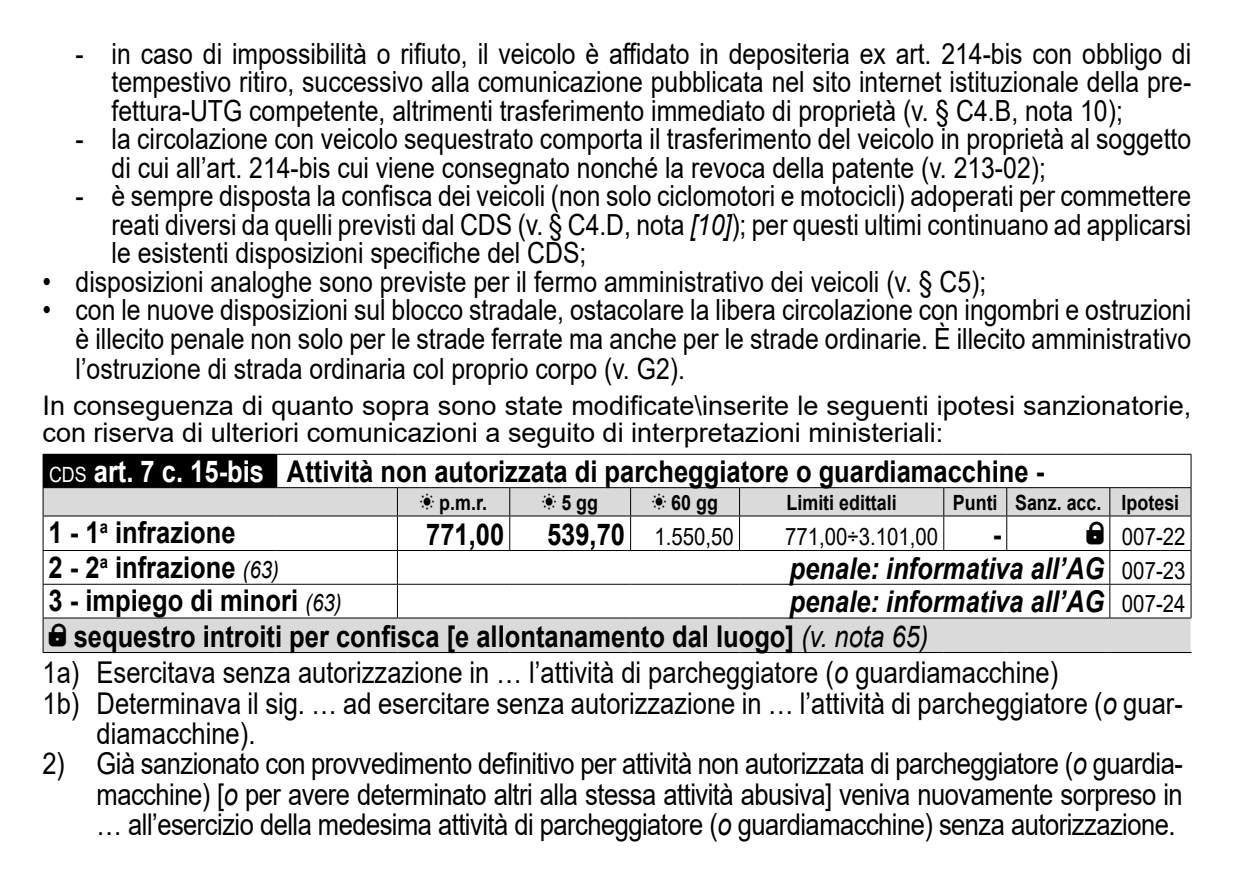
<style>
.page{position:relative;width:1234px;height:893px;background:#fff}
.page>*{position:absolute;margin:0;border:0;box-sizing:border-box;transform-origin:0 0}
.t1{font:30px/30.3px "Arial";color:#000;scale:.85 1}
.t2{font:700 30px "Arial";color:#000;scale:.85 1}
.t3{font:italic 700 30px "Arial";color:#000;scale:.85 1}
.t4{font:29.1px/28.5px "Arial";color:#000;text-align:justify;scale:.85 1}
.t5{font:27px/27px "Arial";color:#000}
.t6{font:24px "Arial";color:#000;scale:.85 1}
.t7{font:700 21px "Arial";color:#000;scale:.85 1}
.s1{font-style:italic}
.s2{font-weight:400;font-size:21px;color:#fff}
.s3{color:#fff}
.s4{font-family:"iconic fill";font-weight:400}
.s5{font-weight:700;font-size:30px}
.s6{font-weight:400;font-style:italic;font-size:24px}
.s7{font-weight:400;font-style:normal;font-size:24px}
.s8{font-weight:400;font-style:italic}
</style>
<div class="page">
<div style="left:43px;top:454px;width:234px;height:34px;background:#000"></div>
<svg style="left:44px;top:488px;width:1146px;height:164px;fill:#dadada"></svg>
<svg style="left:398px;top:516px;width:711px;height:101px"></svg>
<svg style="left:397px;top:488px;width:1px;height:27px"></svg>
<svg style="left:943px;top:488px;width:1px;height:27px"></svg>
<svg style="left:509px;top:488px;width:1px;height:27px"></svg>
<svg style="left:1006px;top:488px;width:1px;height:27px"></svg>
<svg style="left:43px;top:488px;width:1px;height:27px"></svg>
<svg style="left:630px;top:488px;width:1px;height:27px"></svg>
<hr style="left:738px;top:488px;width:2px;height:28px;background:#000">
<svg style="left:1109px;top:488px;width:1px;height:27px"></svg>
<svg style="left:1190px;top:488px;width:1px;height:27px"></svg>
<hr style="left:43px;top:515px;width:234px;height:1px;background:#000">
<hr style="left:43px;top:516px;width:1px;height:34px;background:#000">
<hr style="left:277px;top:515px;width:120px;height:1px;background:#000">
<hr style="left:397px;top:515px;width:112px;height:1px;background:#000">
<hr style="left:397px;top:516px;width:1px;height:34px;background:#000">
<hr style="left:509px;top:515px;width:121px;height:1px;background:#000">
<hr style="left:509px;top:516px;width:1px;height:34px;background:#000">
<hr style="left:630px;top:515px;width:109px;height:1px;background:#000">
<hr style="left:630px;top:516px;width:1px;height:34px;background:#000">
<hr style="left:739px;top:515px;width:204px;height:1px;background:#000">
<hr style="left:738px;top:516px;width:2px;height:34px;background:#000">
<hr style="left:943px;top:515px;width:63px;height:1px;background:#000">
<hr style="left:943px;top:516px;width:1px;height:34px;background:#000">
<hr style="left:1006px;top:515px;width:103px;height:1px;background:#000">
<hr style="left:1006px;top:516px;width:1px;height:34px;background:#000">
<hr style="left:1109px;top:515px;width:82px;height:1px;background:#000">
<hr style="left:1109px;top:516px;width:1px;height:34px;background:#000">
<hr style="left:1190px;top:516px;width:1px;height:34px;background:#000">
<hr style="left:43px;top:550px;width:234px;height:1px;background:#000">
<hr style="left:43px;top:551px;width:1px;height:33px;background:#000">
<hr style="left:277px;top:550px;width:120px;height:1px;background:#000">
<hr style="left:397px;top:550px;width:112px;height:1px;background:#000">
<hr style="left:397px;top:551px;width:1px;height:33px;background:#000">
<hr style="left:509px;top:550px;width:121px;height:1px;background:#000">
<hr style="left:630px;top:550px;width:109px;height:1px;background:#000">
<hr style="left:739px;top:550px;width:204px;height:1px;background:#000">
<hr style="left:943px;top:550px;width:63px;height:1px;background:#000">
<hr style="left:1006px;top:550px;width:103px;height:1px;background:#000">
<hr style="left:1109px;top:550px;width:82px;height:1px;background:#000">
<hr style="left:1109px;top:551px;width:1px;height:33px;background:#000">
<hr style="left:1190px;top:551px;width:1px;height:33px;background:#000">
<hr style="left:43px;top:585px;width:1px;height:33px;background:#000">
<hr style="left:397px;top:584px;width:112px;height:1px;background:#000">
<hr style="left:397px;top:585px;width:1px;height:33px;background:#000">
<hr style="left:509px;top:584px;width:121px;height:1px;background:#000">
<hr style="left:630px;top:584px;width:109px;height:1px;background:#000">
<hr style="left:739px;top:584px;width:204px;height:1px;background:#000">
<hr style="left:943px;top:584px;width:63px;height:1px;background:#000">
<hr style="left:1006px;top:584px;width:103px;height:1px;background:#000">
<hr style="left:1109px;top:584px;width:82px;height:1px;background:#000">
<hr style="left:1109px;top:585px;width:1px;height:33px;background:#000">
<hr style="left:1190px;top:585px;width:1px;height:33px;background:#000">
<hr style="left:277px;top:454px;width:120px;height:1px;background:#000">
<hr style="left:397px;top:454px;width:112px;height:1px;background:#000">
<hr style="left:509px;top:454px;width:121px;height:1px;background:#000">
<hr style="left:630px;top:454px;width:109px;height:1px;background:#000">
<hr style="left:739px;top:454px;width:204px;height:1px;background:#000">
<hr style="left:943px;top:454px;width:63px;height:1px;background:#000">
<hr style="left:1006px;top:454px;width:103px;height:1px;background:#000">
<hr style="left:1109px;top:454px;width:82px;height:1px;background:#000">
<hr style="left:1190px;top:455px;width:1px;height:32px;background:#000">
<hr style="left:277px;top:487px;width:120px;height:1px;background:#000">
<hr style="left:397px;top:487px;width:112px;height:1px;background:#000">
<hr style="left:509px;top:487px;width:121px;height:1px;background:#000">
<hr style="left:630px;top:487px;width:109px;height:1px;background:#000">
<hr style="left:739px;top:487px;width:204px;height:1px;background:#000">
<hr style="left:943px;top:487px;width:63px;height:1px;background:#000">
<hr style="left:1006px;top:487px;width:103px;height:1px;background:#000">
<hr style="left:1109px;top:487px;width:82px;height:1px;background:#000">
<hr style="left:43px;top:618px;width:1px;height:34px;background:#000">
<hr style="left:43px;top:584px;width:234px;height:1px;background:#000">
<hr style="left:277px;top:584px;width:120px;height:1px;background:#000">
<hr style="left:43px;top:617px;width:234px;height:1px;background:#000">
<hr style="left:277px;top:617px;width:120px;height:1px;background:#000">
<hr style="left:397px;top:617px;width:112px;height:1px;background:#000">
<hr style="left:509px;top:617px;width:121px;height:1px;background:#000">
<hr style="left:630px;top:617px;width:109px;height:1px;background:#000">
<hr style="left:739px;top:617px;width:204px;height:1px;background:#000">
<hr style="left:943px;top:617px;width:63px;height:1px;background:#000">
<hr style="left:1006px;top:617px;width:103px;height:1px;background:#000">
<hr style="left:1109px;top:617px;width:82px;height:1px;background:#000">
<hr style="left:43px;top:652px;width:234px;height:1px;background:#000">
<hr style="left:277px;top:652px;width:120px;height:1px;background:#000">
<hr style="left:397px;top:652px;width:112px;height:1px;background:#000">
<hr style="left:509px;top:652px;width:121px;height:1px;background:#000">
<hr style="left:630px;top:652px;width:109px;height:1px;background:#000">
<hr style="left:739px;top:652px;width:204px;height:1px;background:#000">
<hr style="left:943px;top:652px;width:63px;height:1px;background:#000">
<hr style="left:1006px;top:652px;width:103px;height:1px;background:#000">
<hr style="left:1109px;top:652px;width:82px;height:1px;background:#000">
<svg style="left:1086px;top:521px;width:17px;height:23px"></svg>
<svg style="left:49px;top:623px;width:17px;height:23px"></svg>
<p class="t4" style="left:112px;top:39px;width:1271px;text-indent:-36px">- in caso di impossibilità o rifiuto, il veicolo è affidato in depositeria ex art. 214-bis con obbligo di tempestivo ritiro, successivo alla comunicazione pubblicata nel sito internet istituzionale della pre&shy;fettura-UTG competente, altrimenti trasferimento immediato di proprietà (v. § C4.B, nota 10);</p>
<p class="t4" style="left:112px;top:125px;width:1271px;text-indent:-36px">- la circolazione con veicolo sequestrato comporta il trasferimento del veicolo in proprietà al soggetto di cui all’art. 214-bis cui viene consegnato nonché la revoca della patente (v. 213-02);</p>
<p class="t4" style="left:112px;top:182px;width:1271px;text-indent:-36px">- è sempre disposta la confisca dei veicoli (non solo ciclomotori e motocicli) adoperati per commettere reati diversi da quelli previsti dal CDS (v. § C4.D, nota <span class="s1">[10]</span>); per questi ultimi continuano ad applicarsi le esistenti disposizioni specifiche del CDS;</p>
<p class="t4" style="left:43px;top:267px;width:1111px">• disposizioni analoghe sono previste per il fermo amministrativo dei veicoli (v. § C5);</p>
<p class="t4" style="left:76px;top:295px;width:1313px;text-indent:-33px">• con le nuove disposizioni sul blocco stradale, ostacolare la libera circolazione con ingombri e ostruzioni è illecito penale non solo per le strade ferrate ma anche per le strade ordinarie. È illecito amministrativo l’ostruzione di strada ordinaria col proprio corpo (v. G2).</p>
<p class="t5" style="left:43px;top:392px;width:1150px">In conseguenza di quanto sopra sono state modificate\inserite le seguenti ipotesi sanzionatorie, con riserva di ulteriori comunicazioni a seguito di interpretazioni ministeriali:</p>
<p class="t2" style="left:49px;top:450px;width:1171px"><span class="s2">CDS</span> <span class="s3">art. 7 c. 15-bis</span> Attività non autorizzata di parcheggiatore o guardiamacchine -</p>
<p class="t7" style="left:420px;top:488px;width:80px"><span class="s4">☀</span> p.m.r.</p>
<p class="t7" style="left:542px;top:488px;width:67px"><span class="s4">☀</span> 5 gg</p>
<p class="t7" style="left:652px;top:488px;width:79px"><span class="s4">☀</span> 60 gg</p>
<p class="t7" style="left:786px;top:488px;width:131px">Limiti edittali</p>
<p class="t7" style="left:952px;top:488px;width:268px">Punti Sanz. acc. Ipotesi</p>
<p class="t2" style="left:49px;top:511px;width:221px">1 - 1<sup>a</sup> infrazione</p>
<p class="t2" style="left:426px;top:513px;width:93px">771,00</p>
<p class="t6" style="left:547px;top:520px;width:221px"><span class="s5">539,70</span> 1.550,50</p>
<p class="t6" style="left:785px;top:520px;width:181px">771,00÷3.101,00</p>
<p class="t2" style="left:992px;top:513px;width:11px">-</p>
<p class="t6" style="left:1121px;top:520px;width:76px">007-22</p>
<p class="t2" style="left:49px;top:546px;width:272px">2 - 2<sup>a</sup> infrazione <span class="s6">(63)</span></p>
<p class="t3" style="left:789px;top:548px;width:467px">penale: informativa all’AG <span class="s7">007-23</span></p>
<p class="t2" style="left:49px;top:580px;width:346px">3 - impiego di minori <span class="s6">(63)</span></p>
<p class="t3" style="left:789px;top:582px;width:467px">penale: informativa all’AG <span class="s7">007-24</span></p>
<p class="t2" style="left:74px;top:615px;width:1006px">sequestro introiti per confisca [e allontanamento dal luogo] <span class="s8">(v. nota 65)</span></p>
<p class="t1" style="left:43px;top:657px;width:1196px">1a) Esercitava senza autorizzazione in … l’attività di parcheggiatore (<span class="s1">o</span> guardiamacchine)</p>
<p class="t1" style="left:97px;top:688px;width:1279px;text-indent:-54px">1b) Determinava il sig. … ad esercitare senza autorizzazione in … l’attività di parcheggiatore (<span class="s1">o</span> guar&shy;diamacchine).</p>
<p class="t1" style="left:97px;top:748px;width:1279px;text-align:justify;text-indent:-54px">2) Già sanzionato con provvedimento definitivo per attività non autorizzata di parcheggiatore (<span class="s1">o</span> guardia&shy;macchine) [<span class="s1">o</span> per avere determinato altri alla stessa attività abusiva] veniva nuovamente sorpreso in … all’esercizio della medesima attività di parcheggiatore (<span class="s1">o</span> guardiamacchine) senza autorizzazione.</p>
</div>
